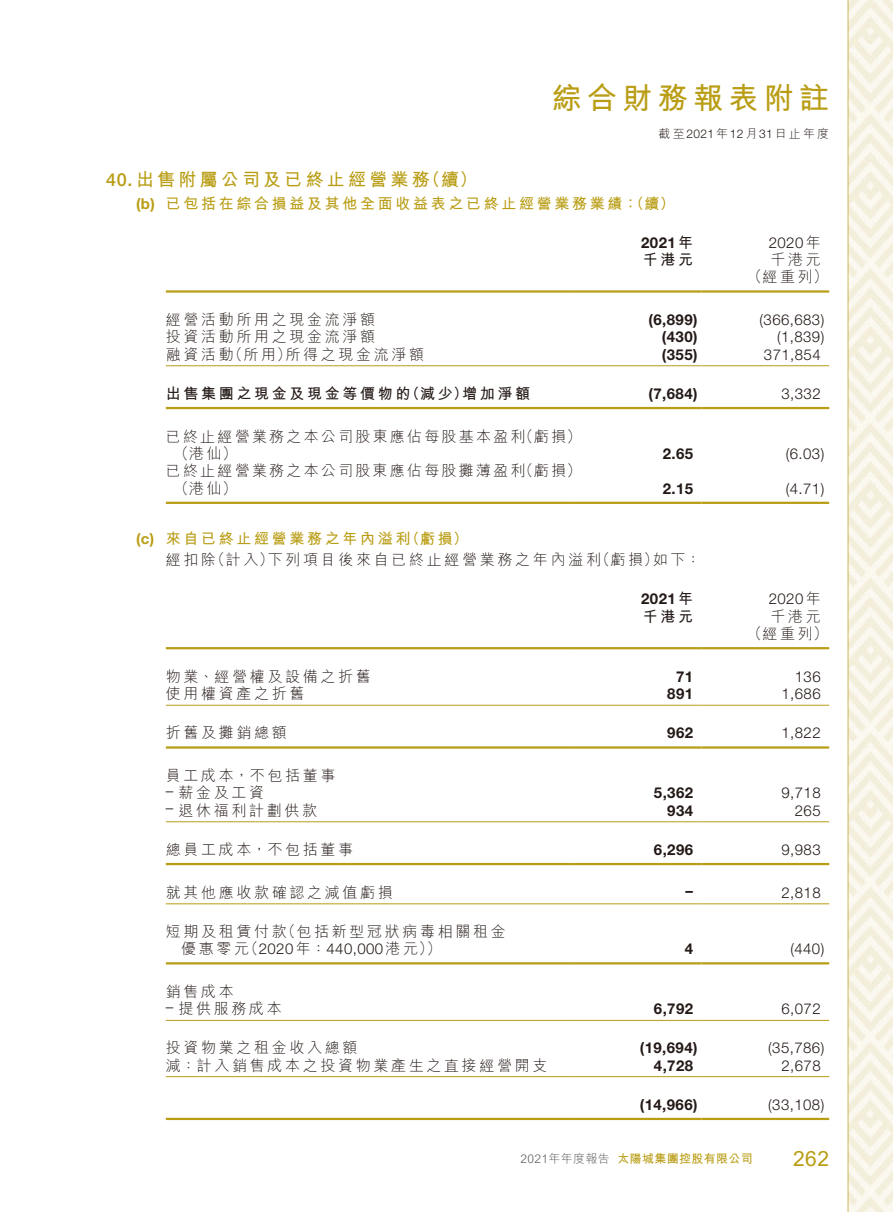
<style>
.page{position:relative;width:893px;height:1212px;background:#fff}
.page>*{position:absolute;margin:0;border:0;box-sizing:border-box;transform-origin:0 0}
.t1{font:700 30px "M Hei HK";letter-spacing:.18em;color:#b99d14}
.t2{font:21px "Arial";color:#b99d14}
.t3{font:700 18px "M Hei HK";letter-spacing:.18em;color:#b99d14}
.t4{font:300 15px "M Hei HK";letter-spacing:.18em;color:#231916}
.t5{font:300 15px "Helvetica Neue LT Std";letter-spacing:.03em;color:#231916}
.t6{font:700 15px "Helvetica Neue LT Std";letter-spacing:.03em;color:#231916}
.t7{font:300 15px/17.2px "M Hei HK";letter-spacing:.15em;color:#231916}
.t8{font:700 15px "M Hei HK";letter-spacing:.18em;color:#b99d14}
.t9{font:700 15px "M Hei HK";letter-spacing:.18em;color:#231916}
.t10{font:700 15px "Helvetica Neue LT Std";color:#b99d14}
.t11{font:300 12px "M Hei HK";letter-spacing:.18em;color:#231916}
.t12{font:700 12px "M Hei HK";letter-spacing:.03em;color:#b99d14}
.t13{font:300 12px "M Hei HK";letter-spacing:.03em;color:#595857}
.s1{font-family:"Helvetica Neue LT Std"}
.s2{font-family:"Helvetica Neue LT Std";font-weight:500}
.s3{font-family:"M Hei HK"}
</style>
<div class="page">
<img style="left:165px;top:0;width:728px;height:1212px">
<hr style="left:166px;top:290px;width:408px;height:3px;background:#b99d14">
<hr style="left:574px;top:290px;width:128px;height:3px;background:#b99d14">
<hr style="left:702px;top:290px;width:127px;height:3px;background:#b99d14">
<hr style="left:166px;top:365px;width:408px;height:1px;background:#b99d14">
<hr style="left:574px;top:365px;width:128px;height:1px;background:#b99d14">
<hr style="left:702px;top:365px;width:127px;height:1px;background:#b99d14">
<hr style="left:166px;top:407px;width:408px;height:2px;background:#b99d14">
<hr style="left:574px;top:407px;width:128px;height:2px;background:#b99d14">
<hr style="left:702px;top:407px;width:127px;height:2px;background:#b99d14">
<hr style="left:166px;top:502px;width:408px;height:2px;background:#b99d14">
<hr style="left:574px;top:502px;width:128px;height:2px;background:#b99d14">
<hr style="left:702px;top:502px;width:127px;height:2px;background:#b99d14">
<hr style="left:166px;top:647px;width:408px;height:2px;background:#b99d14">
<hr style="left:574px;top:647px;width:128px;height:2px;background:#b99d14">
<hr style="left:702px;top:647px;width:127px;height:2px;background:#b99d14">
<hr style="left:166px;top:705px;width:408px;height:1px;background:#b99d14">
<hr style="left:574px;top:705px;width:128px;height:1px;background:#b99d14">
<hr style="left:702px;top:705px;width:127px;height:1px;background:#b99d14">
<hr style="left:166px;top:746px;width:408px;height:3px;background:#b99d14">
<hr style="left:574px;top:746px;width:128px;height:3px;background:#b99d14">
<hr style="left:702px;top:746px;width:127px;height:3px;background:#b99d14">
<hr style="left:166px;top:821px;width:408px;height:1px;background:#b99d14">
<hr style="left:574px;top:821px;width:128px;height:1px;background:#b99d14">
<hr style="left:702px;top:821px;width:127px;height:1px;background:#b99d14">
<hr style="left:166px;top:863px;width:408px;height:2px;background:#b99d14">
<hr style="left:574px;top:863px;width:128px;height:2px;background:#b99d14">
<hr style="left:702px;top:863px;width:127px;height:2px;background:#b99d14">
<hr style="left:166px;top:903px;width:408px;height:1px;background:#b99d14">
<hr style="left:574px;top:903px;width:128px;height:1px;background:#b99d14">
<hr style="left:702px;top:903px;width:127px;height:1px;background:#b99d14">
<hr style="left:166px;top:962px;width:408px;height:2px;background:#b99d14">
<hr style="left:574px;top:962px;width:128px;height:2px;background:#b99d14">
<hr style="left:702px;top:962px;width:127px;height:2px;background:#b99d14">
<hr style="left:166px;top:1020px;width:408px;height:1px;background:#b99d14">
<hr style="left:574px;top:1020px;width:128px;height:1px;background:#b99d14">
<hr style="left:702px;top:1020px;width:127px;height:1px;background:#b99d14">
<hr style="left:166px;top:1076px;width:408px;height:1px;background:#b99d14">
<hr style="left:574px;top:1076px;width:128px;height:1px;background:#b99d14">
<hr style="left:702px;top:1076px;width:127px;height:1px;background:#b99d14">
<hr style="left:166px;top:1118px;width:408px;height:2px;background:#b99d14">
<hr style="left:574px;top:1118px;width:128px;height:2px;background:#b99d14">
<hr style="left:702px;top:1118px;width:127px;height:2px;background:#b99d14">
<h1 class="t1" style="left:552px;top:77px;width:279px">綜合財務報表附註</h1>
<p class="t11" style="left:659px;top:127px;width:172px">截至<span class="s1">2021</span>年<span class="s1">12</span>月<span class="s1">31</span>日止年度</p>
<p class="t3" style="left:106px;top:166px;width:325px"><span class="s2">40.</span>出售附屬公司及已終止經營業務</p>
<p class="t8" style="left:166px;top:192px;width:511px">已包括在綜合損益及其他全面收益表之已終止經營業務業績（：續(</p>
<p class="t3" style="left:423px;top:166px;width:57px">（續(</p>
<p class="t10" style="left:136px;top:194px;width:20px">b( )</p>
<p class="t6" style="left:641px;top:233px;width:53px">2021<span class="s3">年</span></p>
<p class="t5" style="left:769px;top:233px;width:53px">2020 <span class="s3">年</span></p>
<p class="t9" style="left:643px;top:248px;width:52px">千港元</p>
<p class="t4" style="left:770px;top:252px;width:52px">千港元</p>
<p class="t4" style="left:166px;top:312px;width:211px">經營活動所用之現金流淨額</p>
<p class="t4" style="left:166px;top:329px;width:211px">投資活動所用之現金流淨額</p>
<p class="t4" style="left:228px;top:347px;width:65px">（所用）</p>
<p class="t4" style="left:166px;top:347px;width:70px">融資活動</p>
<p class="t4" style="left:286px;top:347px;width:140px">所得之現金流淨額</p>
<p class="t6" style="left:649px;top:311px;width:50px">)6,899(</p>
<p class="t6" style="left:662px;top:328px;width:37px">)430(</p>
<p class="t6" style="left:662px;top:345px;width:37px">)355(</p>
<p class="t4" style="left:747px;top:269px;width:83px">（經重列(</p>
<p class="t5" style="left:759px;top:311px;width:66px">)366,683(</p>
<p class="t5" style="left:777px;top:328px;width:49px">)1,839(</p>
<p class="t5" style="left:764px;top:345px;width:58px">371,854</p>
<p class="t9" style="left:166px;top:382px;width:246px">出售集團之現金及現金等價物的</p>
<p class="t7" style="left:166px;top:427px;width:417px">已終止經營業務之本公司股東應佔每股基本盈 （利虧損(</p>
<p class="t9" style="left:462px;top:382px;width:70px">增加淨額</p>
<p class="t9" style="left:405px;top:382px;width:65px">（減少）</p>
<p class="t6" style="left:649px;top:384px;width:50px">)7,684(</p>
<p class="t5" style="left:781px;top:384px;width:41px">3,332</p>
<p class="t7" style="left:166px;top:445px;width:417px;text-indent:8px">（港仙(<br>已終止經營業務之本公司股東應佔每股攤薄盈 （利虧損(</p>
<p class="t6" style="left:663px;top:444px;width:32px">2.65</p>
<p class="t5" style="left:786px;top:444px;width:40px">)6.03(</p>
<p class="t4" style="left:174px;top:480px;width:65px">（港仙(</p>
<p class="t6" style="left:663px;top:479px;width:32px">2.15</p>
<p class="t5" style="left:786px;top:479px;width:40px">)4.71(</p>
<p class="t10" style="left:136px;top:529px;width:20px">c( )</p>
<p class="t8" style="left:166px;top:527px;width:246px">來自已終止經營業務之年內溢利</p>
<p class="t8" style="left:405px;top:527px;width:65px">（虧損(</p>
<p class="t4" style="left:210px;top:552px;width:65px">（計入）</p>
<p class="t4" style="left:595px;top:552px;width:65px">（虧損）</p>
<p class="t4" style="left:268px;top:552px;width:335px">下列項目後來自已終止經營業務之年內溢利</p>
<p class="t4" style="left:166px;top:552px;width:52px">經扣除</p>
<p class="t4" style="left:653px;top:552px;width:50px">如下：</p>
<p class="t6" style="left:641px;top:590px;width:53px">2021<span class="s3">年</span></p>
<p class="t5" style="left:769px;top:590px;width:53px">2020 <span class="s3">年</span></p>
<p class="t9" style="left:643px;top:605px;width:52px">千港元</p>
<p class="t4" style="left:770px;top:608px;width:52px">千港元</p>
<p class="t4" style="left:166px;top:669px;width:206px">物業、經營權及設備之折舊</p>
<p class="t6" style="left:676px;top:667px;width:19px">71</p>
<p class="t4" style="left:747px;top:626px;width:83px">（經重列(</p>
<p class="t5" style="left:795px;top:667px;width:27px">136</p>
<p class="t4" style="left:166px;top:686px;width:140px">使用權資產之折舊</p>
<p class="t6" style="left:667px;top:684px;width:27px">891</p>
<p class="t5" style="left:781px;top:685px;width:41px">1,686</p>
<p class="t4" style="left:166px;top:725px;width:123px">折舊及攤銷總額</p>
<p class="t4" style="left:166px;top:768px;width:171px">員工成本，不包括董事</p>
<p class="t6" style="left:667px;top:723px;width:27px">962</p>
<p class="t5" style="left:781px;top:724px;width:41px">1,822</p>
<p class="t4" style="left:178px;top:785px;width:87px">薪金及工資</p>
<p class="t5" style="left:166px;top:782px;width:9px">–</p>
<p class="t4" style="left:178px;top:802px;width:140px">退休福利計劃供款</p>
<p class="t5" style="left:166px;top:799px;width:9px">–</p>
<p class="t6" style="left:654px;top:784px;width:41px">5,362</p>
<p class="t6" style="left:667px;top:801px;width:27px">934</p>
<p class="t5" style="left:781px;top:784px;width:41px">9,718</p>
<p class="t5" style="left:795px;top:801px;width:27px">265</p>
<p class="t4" style="left:166px;top:841px;width:189px">總員工成本，不包括董事</p>
<p class="t6" style="left:654px;top:840px;width:41px">6,296</p>
<p class="t5" style="left:781px;top:840px;width:41px">9,983</p>
<p class="t4" style="left:166px;top:884px;width:229px">就其他應收款確認之減值虧損</p>
<p class="t4" style="left:281px;top:923px;width:226px">（包括新型冠狀病毒相關租金</p>
<p class="t4" style="left:166px;top:923px;width:123px">短期及租賃付款</p>
<p class="t6" style="left:686px;top:881px;width:9px">–</p>
<p class="t5" style="left:781px;top:883px;width:41px">2,818</p>
<p class="t5" style="left:243px;top:939px;width:200px"><span class="s3">（</span>2020<span class="s3">年：</span>440,000<span class="s3">港元 ((</span></p>
<p class="t4" style="left:181px;top:941px;width:70px">優惠零元</p>
<p class="t4" style="left:166px;top:984px;width:70px">銷售成本</p>
<p class="t6" style="left:685px;top:939px;width:10px">4</p>
<p class="t5" style="left:790px;top:939px;width:35px">)440(</p>
<p class="t4" style="left:178px;top:1001px;width:105px">提供服務成本</p>
<p class="t5" style="left:166px;top:997px;width:9px">–</p>
<p class="t6" style="left:654px;top:1000px;width:41px">6,792</p>
<p class="t5" style="left:781px;top:1000px;width:41px">6,072</p>
<p class="t4" style="left:166px;top:1040px;width:193px">投資物業之租金收入總額</p>
<p class="t4" style="left:166px;top:1057px;width:383px">減：計入銷售成本之投資物業產生之直接經營開支</p>
<p class="t6" style="left:640px;top:1039px;width:59px">)19,694(</p>
<p class="t6" style="left:654px;top:1056px;width:41px">4,728</p>
<p class="t5" style="left:768px;top:1039px;width:58px">)35,786(</p>
<p class="t5" style="left:781px;top:1056px;width:41px">2,678</p>
<p class="t6" style="left:640px;top:1095px;width:59px">)14,966(</p>
<p class="t5" style="left:768px;top:1095px;width:58px">)33,108(</p>
<p class="t13" style="left:520px;top:1152px;width:91px">2021年年度報告</p>
<p class="t12" style="left:617px;top:1149px;width:137px">太陽城集團控股有限公司</p>
<h2 class="t2" style="left:793px;top:1144px;width:38px">262</h2>
</div>
